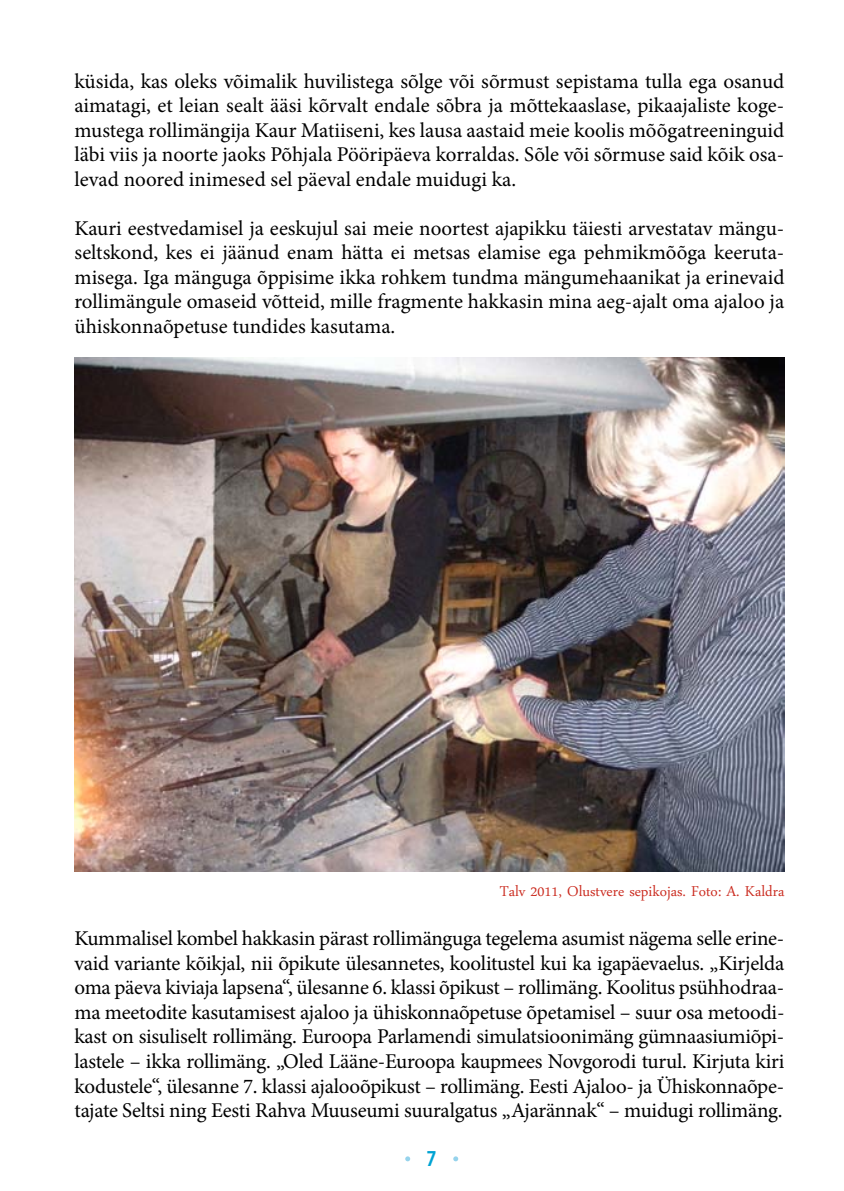
<style>
.page{position:relative;width:844px;height:1191px;background:#fff}
.page>*{position:absolute;margin:0;border:0;box-sizing:border-box;transform-origin:0 0}
.t1{font:21px/24.5px "Minion Pro";letter-spacing:-.005em;color:#000;text-align:justify}
.t2{font:21px "Daun Penh";color:#ca291d}
.t3{font:21px "Museo Sans Cond 700";color:#00a3d3}
</style>
<div class="page">
<svg style="left:405px;top:1156px;width:5px;height:5px"></svg>
<svg style="left:453px;top:1156px;width:5px;height:5px"></svg>
<img style="left:74px;top:357px;width:710px;height:515px">
<p class="t1" style="left:74px;top:69px;width:711px">küsida, kas oleks võimalik huvilistega sõlge või sõrmust sepistama tulla ega osanud aimatagi, et leian sealt ääsi kõrvalt endale sõbra ja mõttekaaslase, pikaajaliste koge&shy;mustega rollimängija Kaur Matiiseni, kes lausa aastaid meie koolis mõõgatreeninguid läbi viis ja noorte jaoks Põhjala Pööripäeva korraldas. Sõle või sõrmuse said kõik osa&shy;levad noored inimesed sel päeval endale muidugi ka.</p>
<p class="t1" style="left:74px;top:216px;width:711px">Kauri eestvedamisel ja eeskujul sai meie noortest ajapikku täiesti arvestatav mängu&shy;seltskond, kes ei jäänud enam hätta ei metsas elamise ega pehmikmõõga keeruta&shy;misega. Iga mänguga õppisime ikka rohkem tundma mängumehaanikat ja erinevaid rollimängule omaseid võtteid, mille fragmente hakkasin mina aeg-ajalt oma ajaloo ja ühiskonnaõpetuse tundides kasutama.</p>
<p class="t2" style="left:499px;top:877px;width:286px">Talv 2011, Olustvere sepikojas. Foto: A. Kaldra</p>
<p class="t1" style="left:74px;top:926px;width:711px">Kummalisel kombel hakkasin pärast rollimänguga tegelema asumist nägema selle erine&shy;vaid variante kõikjal, nii õpikute ülesannetes, koolitustel kui ka igapäevaelus. „Kirjelda oma päeva kiviaja lapsena“, ülesanne 6. klassi õpikust – rollimäng. Koolitus psühhodraa&shy;ma meetodite kasutamisest ajaloo ja ühiskonnaõpetuse õpetamisel – suur osa metoodi&shy;kast on sisuliselt rollimäng. Euroopa Parlamendi simulatsioonimäng gümnaasiumiõpi&shy;lastele – ikka rollimäng. „Oled Lääne-Euroopa kaupmees Novgorodi turul. Kirjuta kiri kodustele“, ülesanne 7. klassi ajalooõpikust – rollimäng. Eesti Ajaloo- ja Ühiskonnaõpe&shy;tajate Seltsi ning Eesti Rahva Muuseumi suuralgatus „Ajarännak“ – muidugi rollimäng.</p>
<p class="t3" style="left:427px;top:1147px;width:11px">7</p>
</div>
